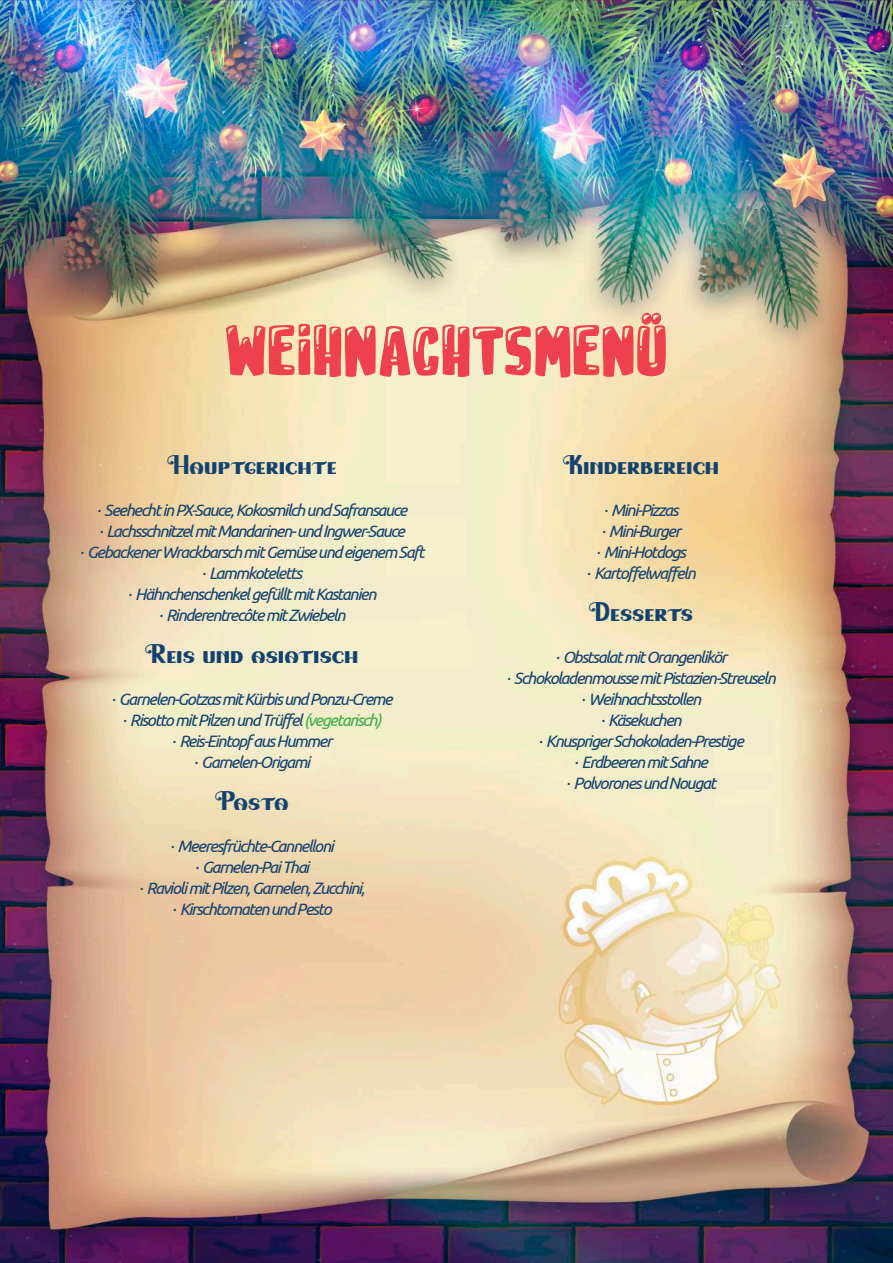
<style>
.page{position:relative;width:893px;height:1263px;background:#fff}
.page>*{position:absolute;margin:0;border:0;box-sizing:border-box;transform-origin:0 0}
.t1{font:66px "Youtube Star";color:#ee414d}
.t2{font:30px "Love Fairy";color:#124270}
.t3{font:italic 16.5px/21px "Ubuntu";letter-spacing:-.08em;color:#124270;text-align:center}
.s1{color:#40ae49}
</style>
<div class="page">
<img style="left:0;top:0;width:893px;height:1263px">
<h1 class="t1" style="left:224px;top:312px;width:445px">WEIHNACHTSMENÜ</h1>
<h2 class="t2" style="left:167px;top:446px;width:171px">Hauptgerichte</h2>
<p class="t3" style="left:79px;top:499px;width:347px">· Seehecht in PX-Sauce, Kokosmilch und Safransauce<br>· Lachsschnitzel mit Mandarinen- und Ingwer-Sauce<br>· Gebackener Wrackbarsch mit Gemüse und eigenem Saft · Lammkoteletts<br>· Hähnchenschenkel gefüllt mit Kastanien<br>· Rinderentrecôte mit Zwiebeln</p>
<h2 class="t2" style="left:145px;top:635px;width:215px">Reis und asiatisch</h2>
<p class="t3" style="left:111px;top:688px;width:283px">· Garnelen-Gotzas mit Kürbis und Ponzu-Creme · Risotto mit Pilzen und Trüffel <span class="s1">(vegetarisch)<br></span>· Reis-Eintopf aus Hummer<br>· Garnelen-Origami</p>
<h2 class="t2" style="left:215px;top:782px;width:75px">Pasta</h2>
<p class="t3" style="left:139px;top:835px;width:228px">· Meeresfrüchte-Cannelloni<br>· Garnelen-Pai Thai<br>· Ravioli mit Pilzen, Garnelen, Zucchini, · Kirschtomaten und Pesto</p>
<h2 class="t2" style="left:563px;top:446px;width:158px">Kinderbereich</h2>
<p class="t3" style="left:586px;top:499px;width:111px">· Mini-Pizzas<br>· Mini-Burger<br>· Mini-Hotdogs<br>· Kartoffelwaffeln</p>
<h2 class="t2" style="left:589px;top:593px;width:106px">Desserts</h2>
<p class="t3" style="left:506px;top:646px;width:271px">· Obstsalat mit Orangenlikör<br>· Schokoladenmousse mit Pistazien-Streuseln · Weihnachtsstollen<br>· Käsekuchen<br>· Knuspriger Schokoladen-Prestige<br>· Erdbeeren mit Sahne<br>· Polvorones und Nougat</p>
</div>
